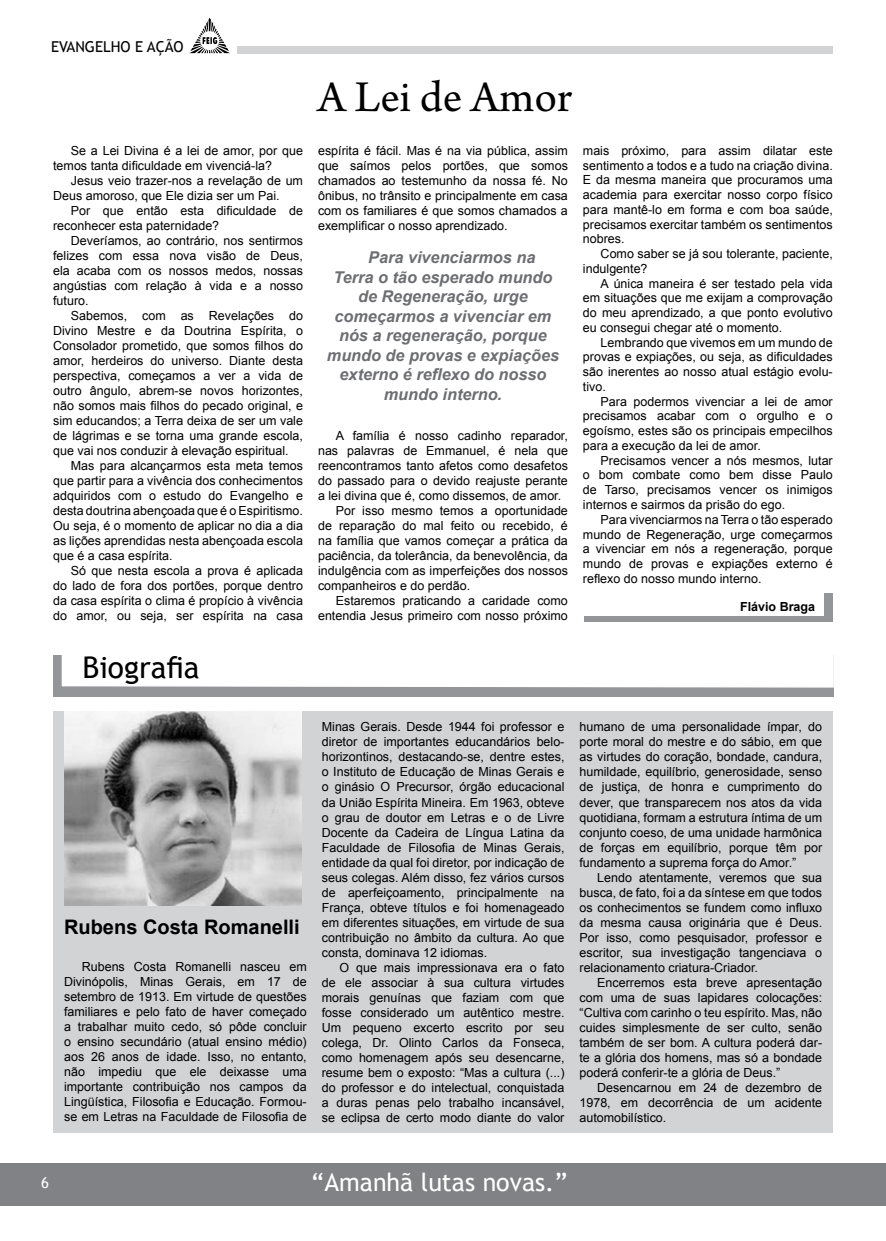
<style>
.page{position:relative;width:886px;height:1241px;background:#fff}
.page>*{position:absolute;margin:0;border:0;box-sizing:border-box;transform-origin:0 0}
.t1{font:46.25px "Arno Pro";color:#000}
.t2{font:30px "Trebuchet MS";color:#000}
.t3{font:25px "Trebuchet MS";color:#fff}
.t4{font:700 20px "Arial";color:#000}
.t5{font:italic 700 16.25px "Arial";color:#6d6e71}
.t6{font:15px "Trebuchet MS";color:#000}
.t7{font:15px "Trebuchet MS";color:#fff}
.t8{font:12.5px/15px "Arial";color:#000;text-align:justify}
.t9{font:700 12.5px "Arial";color:#000}
</style>
<div class="page">
<div style="left:0;top:1162px;width:886px;height:43px;background:#808285"></div>
<div style="left:237px;top:46px;width:596px;height:7px;background:#d1d3d4"></div>
<svg style="left:189px;top:18px;width:41px;height:35px"></svg>
<svg style="left:584px;top:593px;width:248px;height:28px;background:#a2a4a6"></svg>
<div style="left:584px;top:587px;width:240px;height:28px;background:#fff"></div>
<div style="left:53px;top:655px;width:781px;height:41px;background:#939598"></div>
<div style="left:61px;top:655px;width:773px;height:33px;background:#fff"></div>
<div style="left:53px;top:711px;width:780px;height:421px;background:#d1d3d4"></div>
<img style="left:65px;top:711px;width:236px;height:193px">
<p class="t6" style="left:51px;top:37px;width:134px">EVANGELHO E AÇÃO</p>
<p class="t8" style="left:53px;top:143px;width:251px;text-indent:18px">Se a Lei Divina é a lei de amor, por que temos tanta dificuldade em vivenciá-la?</p>
<p class="t8" style="left:53px;top:173px;width:251px;text-indent:18px">Jesus veio trazer-nos a revelação de um<br>Deus amoroso, que Ele dizia ser um Pai.</p>
<p class="t8" style="left:53px;top:203px;width:251px;text-indent:18px">Por que então esta dificuldade de reconhecer esta paternidade?</p>
<p class="t8" style="left:53px;top:233px;width:251px;text-indent:18px">Deveríamos, ao contrário, nos sentirmos felizes com essa nova visão de Deus, ela acaba com os nossos medos, nossas angústias com relação à vida e a nosso futuro.</p>
<p class="t8" style="left:53px;top:308px;width:251px;text-indent:18px">Sabemos, com as Revelações do Divino Mestre e da Doutrina Espírita, o Consolador prometido, que somos filhos do amor, herdeiros do universo. Diante desta perspectiva, começamos a ver a vida de outro ângulo, abrem-se novos horizontes, não somos mais filhos do pecado original, e sim educandos; a Terra deixa de ser um vale de lágrimas e se torna uma grande escola, que vai nos conduzir à elevação espiritual.</p>
<p class="t8" style="left:53px;top:458px;width:251px;text-indent:18px">Mas para alcançarmos esta meta temos que partir para a vivência dos conhecimentos adquiridos com o estudo do Evangelho e desta doutrina abençoada que é o Espiritismo.<br>Ou seja, é o momento de aplicar no dia a dia as lições aprendidas nesta abençoada escola que é a casa espírita.</p>
<p class="t8" style="left:53px;top:563px;width:251px;text-indent:18px">Só que nesta escola a prova é aplicada do lado de fora dos portões, porque dentro da casa espírita o clima é propício à vivência do amor, ou seja, ser espírita na casa</p>
<h2 class="t2" style="left:82px;top:649px;width:119px">Biografia</h2>
<h1 class="t1" style="left:318px;top:70px;width:256px">A Lei de Amor</h1>
<p class="t8" style="left:318px;top:143px;width:251px">espírita é fácil. Mas é na via pública, assim que saímos pelos portões, que somos chamados ao testemunho da nossa fé. No ônibus, no trânsito e principalmente em casa com os familiares é que somos chamados a exemplificar o nosso aprendizado.</p>
<h3 class="t5" style="left:368px;top:247px;width:169px">Para vivenciarmos na</h3>
<h3 class="t5" style="left:334px;top:266px;width:220px">Terra o tão esperado mundo</h3>
<h3 class="t5" style="left:358px;top:286px;width:171px">de Regeneração, urge</h3>
<h3 class="t5" style="left:335px;top:305px;width:218px">começarmos a vivenciar em</h3>
<h3 class="t5" style="left:339px;top:325px;width:209px">nós a regeneração, porque</h3>
<h3 class="t5" style="left:327px;top:344px;width:234px">mundo de provas e expiações</h3>
<h3 class="t5" style="left:340px;top:364px;width:208px">externo é reflexo do nosso</h3>
<h3 class="t5" style="left:384px;top:383px;width:120px">mundo interno.</h3>
<p class="t8" style="left:336px;top:428px;width:234px">A família é nosso cadinho reparador,</p>
<p class="t8" style="left:318px;top:443px;width:251px">nas palavras de Emmanuel, é nela que</p>
<p class="t8" style="left:318px;top:458px;width:251px">reencontramos tanto afetos como desafetos</p>
<p class="t8" style="left:318px;top:473px;width:251px">do passado para o devido reajuste perante</p>
<p class="t8" style="left:318px;top:488px;width:245px">a lei divina que é, como dissemos, de amor.</p>
<p class="t8" style="left:336px;top:503px;width:234px">Por isso mesmo temos a oportunidade</p>
<p class="t8" style="left:318px;top:518px;width:251px">de reparação do mal feito ou recebido, é</p>
<p class="t8" style="left:318px;top:533px;width:251px">na família que vamos começar a prática da</p>
<p class="t8" style="left:318px;top:548px;width:251px">paciência, da tolerância, da benevolência, da</p>
<p class="t8" style="left:318px;top:563px;width:251px">indulgência com as imperfeições dos nossos</p>
<p class="t8" style="left:318px;top:578px;width:154px">companheiros e do perdão.</p>
<p class="t8" style="left:336px;top:593px;width:234px">Estaremos praticando a caridade como</p>
<p class="t8" style="left:318px;top:608px;width:251px">entendia Jesus primeiro com nosso próximo</p>
<p class="t8" style="left:583px;top:143px;width:251px">mais próximo, para assim dilatar este sentimento a todos e a tudo na criação divina.<br>E da mesma maneira que procuramos uma academia para exercitar nosso corpo físico para mantê-lo em forma e com boa saúde, precisamos exercitar também os sentimentos nobres.</p>
<p class="t8" style="left:583px;top:246px;width:251px;text-indent:18px">Como saber se já sou tolerante, paciente, indulgente?</p>
<p class="t8" style="left:583px;top:276px;width:251px;text-indent:18px">A única maneira é ser testado pela vida em situações que me exijam a comprovação do meu aprendizado, a que ponto evolutivo eu consegui chegar até o momento.</p>
<p class="t8" style="left:583px;top:335px;width:251px;text-indent:18px">Lembrando que vivemos em um mundo de provas e expiações, ou seja, as dificuldades são inerentes ao nosso atual estágio evolu&shy;tivo.</p>
<p class="t8" style="left:583px;top:394px;width:251px;text-indent:18px">Para podermos vivenciar a lei de amor precisamos acabar com o orgulho e o egoísmo, estes são os principais empecilhos para a execução da lei de amor.</p>
<p class="t8" style="left:583px;top:453px;width:251px;text-indent:18px">Precisamos vencer a nós mesmos, lutar o bom combate como bem disse Paulo de Tarso, precisamos vencer os inimigos internos e sairmos da prisão do ego.</p>
<p class="t8" style="left:583px;top:512px;width:251px;text-indent:18px">Para vivenciarmos na Terra o tão esperado mundo de Regeneração, urge começarmos a vivenciar em nós a regeneração, porque mundo de provas e expiações externo é reflexo do nosso mundo interno.</p>
<p class="t9" style="left:740px;top:598px;width:77px">Flávio Braga</p>
<h3 class="t4" style="left:64px;top:913px;width:237px">Rubens Costa Romanelli</h3>
<p class="t8" style="left:64px;top:959px;width:244px;text-indent:18px">Rubens Costa Romanelli nasceu em Divinópolis, Minas Gerais, em 17 de setembro de 1913. Em virtude de questões familiares e pelo fato de haver começado a trabalhar muito cedo, só pôde concluir o ensino secundário (atual ensino médio) aos 26 anos de idade. Isso, no entanto, não impediu que ele deixasse uma importante contribuição nos campos da Lingüística, Filosofia e Educação. Formou&shy;se em Letras na Faculdade de Filosofia de</p>
<p class="t8" style="left:322px;top:719px;width:244px">Minas Gerais. Desde 1944 foi professor e diretor de importantes educandários belo&shy;horizontinos, destacando-se, dentre estes, o Instituto de Educação de Minas Gerais e o ginásio O Precursor, órgão educacional da União Espírita Mineira. Em 1963, obteve o grau de doutor em Letras e o de Livre Docente da Cadeira de Língua Latina da Faculdade de Filosofia de Minas Gerais, entidade da qual foi diretor, por indicação de seus colegas. Além disso, fez vários cursos de aperfeiçoamento, principalmente na França, obteve títulos e foi homenageado em diferentes situações, em virtude de sua contribuição no âmbito da cultura. Ao que consta, dominava 12 idiomas.</p>
<p class="t8" style="left:322px;top:959px;width:244px;text-indent:18px">O que mais impressionava era o fato de ele associar à sua cultura virtudes morais genuínas que faziam com que fosse considerado um autêntico mestre.<br>Um pequeno excerto escrito por seu colega, Dr. Olinto Carlos da Fonseca, como homenagem após seu desencarne, resume bem o exposto: “Mas a cultura (...) do professor e do intelectual, conquistada a duras penas pelo trabalho incansável, se eclipsa de certo modo diante do valor</p>
<p class="t8" style="left:579px;top:719px;width:244px">humano de uma personalidade ímpar, do porte moral do mestre e do sábio, em que as virtudes do coração, bondade, candura, humildade, equilíbrio, generosidade, senso de justiça, de honra e cumprimento do dever, que transparecem nos atos da vida quotidiana, formam a estrutura íntima de um conjunto coeso, de uma unidade harmônica de forças em equilíbrio, porque têm por fundamento a suprema força do Amor.”</p>
<p class="t8" style="left:579px;top:869px;width:244px;text-indent:18px">Lendo atentamente, veremos que sua busca, de fato, foi a da síntese em que todos os conhecimentos se fundem como influxo da mesma causa originária que é Deus.<br>Por isso, como pesquisador, professor e escritor, sua investigação tangenciava o relacionamento criatura-Criador.</p>
<p class="t8" style="left:579px;top:974px;width:244px;text-indent:18px">Encerremos esta breve apresentação com uma de suas lapidares colocações: “Cultiva com carinho o teu espírito. Mas, não cuides simplesmente de ser culto, senão também de ser bom. A cultura poderá dar&shy;te a glória dos homens, mas só a bondade poderá conferir-te a glória de Deus.”</p>
<p class="t8" style="left:579px;top:1079px;width:244px;text-indent:18px">Desencarnou em 24 de dezembro de 1978, em decorrência de um acidente automobilístico.</p>
<p class="t7" style="left:41px;top:1173px;width:9px">6</p>
<h3 class="t3" style="left:311px;top:1167px;width:258px">“Amanhã lutas novas.”</h3>
</div>
